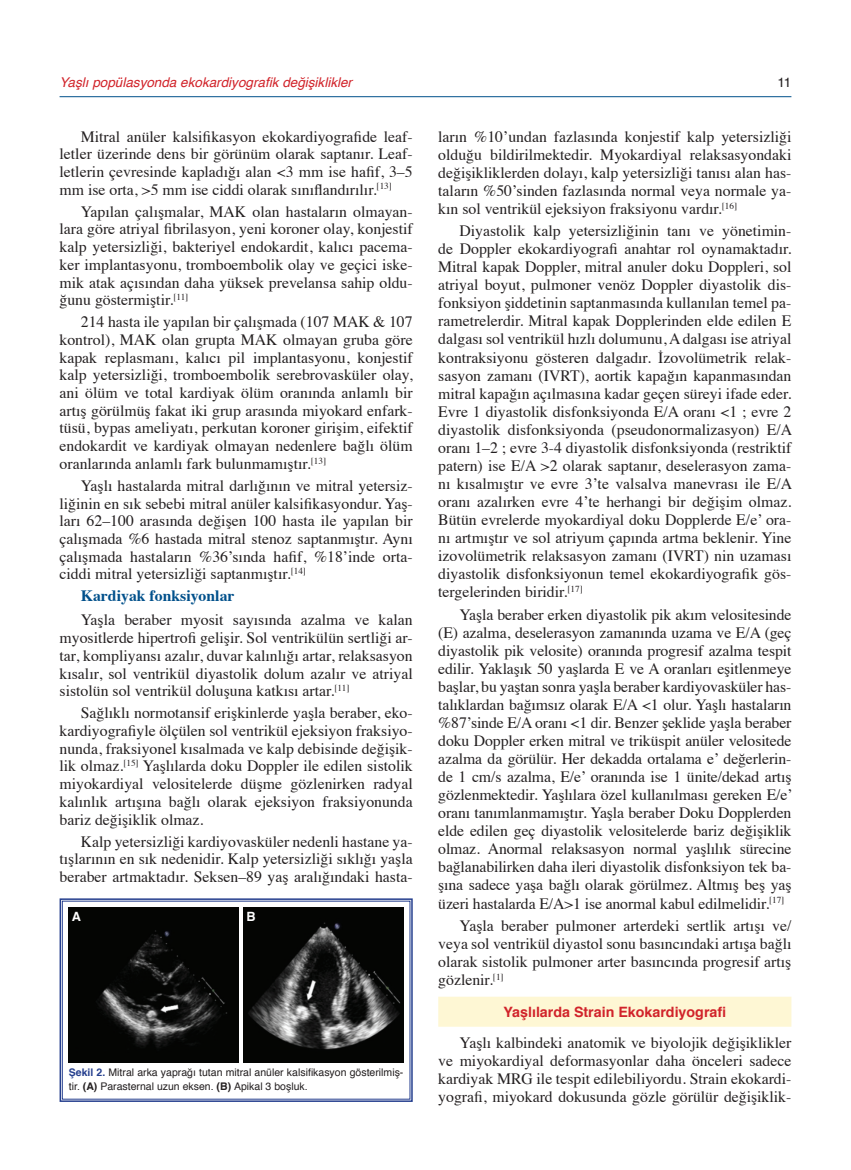
<style>
.page{position:relative;width:851px;height:1170px;background:#fff}
.page>*{position:absolute;margin:0;border:0;box-sizing:border-box;transform-origin:0 0}
.t1{font:15.75px/18px "Times";color:#231f20;text-align:justify}
.t2{font:700 15.75px "Times";color:#01508b}
.t3{font:700 14.25px "Helvetica";color:#d1232a}
.t4{font:italic 13.5px "Helvetica";color:#d1232a}
.t5{font:13.5px "Helvetica";color:#231f20}
.t6{font:700 12.75px "Helvetica";color:#fff}
.t7{font:10.5px/13.5px "Helvetica";color:#231f20}
.s1{font-weight:700;color:#253f8e}
.s2{font-weight:700}
</style>
<div class="page">
<div style="left:438px;top:996px;width:353px;height:30px;background:#fef7d4"></div>
<hr style="left:60px;top:96px;width:731px;height:1px;background:#01508b">
<svg style="left:59px;top:898px;width:354px;height:204px"></svg>
<img style="left:69px;top:907px;width:169px;height:155px">
<img style="left:243px;top:907px;width:160px;height:155px">
<p class="t4" style="left:60px;top:71px;width:294px">Yaşlı popülasyonda ekokardiyografik değişiklikler</p>
<p class="t5" style="left:777px;top:72px;width:16px">11</p>
<p class="t1" style="left:60px;top:126px;width:354px;text-indent:21px">Mitral anüler kalsifikasyon ekokardiyografide leaf&shy;letler üzerinde dens bir görünüm olarak saptanır. Leaf&shy;letlerin çevresinde kapladığı alan &lt;3 mm ise hafif, 3–5 mm ise orta, &gt;5 mm ise ciddi olarak sınıflandırılır.<sup>[13]</sup></p>
<p class="t1" style="left:60px;top:201px;width:354px;text-indent:21px">Yapılan çalışmalar, MAK olan hastaların olmayan&shy;lara göre atriyal fibrilasyon, yeni koroner olay, konjestif kalp yetersizliği, bakteriyel endokardit, kalıcı pacema&shy;ker implantasyonu, tromboembolik olay ve geçici iske&shy;mik atak açısından daha yüksek prevelansa sahip oldu&shy;ğunu göstermiştir.<sup>[11]</sup></p>
<p class="t1" style="left:60px;top:312px;width:354px;text-indent:21px">214 hasta ile yapılan bir çalışmada (107 MAK &amp; 107 kontrol), MAK olan grupta MAK olmayan gruba göre kapak replasmanı, kalıcı pil implantasyonu, konjestif kalp yetersizliği, tromboembolik serebrovasküler olay, ani ölüm ve total kardiyak ölüm oranında anlamlı bir artış görülmüş fakat iki grup arasında miyokard enfark&shy;tüsü, bypas ameliyatı, perkutan koroner girişim, eifektif endokardit ve kardiyak olmayan nedenlere bağlı ölüm oranlarında anlamlı fark bulunmamıştır.<sup>[13]</sup></p>
<p class="t1" style="left:60px;top:475px;width:354px;text-indent:21px">Yaşlı hastalarda mitral darlığının ve mitral yetersiz&shy;liğinin en sık sebebi mitral anüler kalsifikasyondur. Yaş&shy;ları 62–100 arasında değişen 100 hasta ile yapılan bir çalışmada %6 hastada mitral stenoz saptanmıştır. Aynı çalışmada hastaların %36’sında hafif, %18’inde orta&shy;ciddi mitral yetersizliği saptanmıştır.<sup>[14]</sup></p>
<p class="t2" style="left:81px;top:581px;width:155px">Kardiyak fonksiyonlar</p>
<p class="t1" style="left:60px;top:610px;width:354px;text-indent:21px">Yaşla beraber myosit sayısında azalma ve kalan myositlerde hipertrofi gelişir. Sol ventrikülün sertliği ar&shy;tar, kompliyansı azalır, duvar kalınlığı artar, relaksasyon kısalır, sol ventrikül diyastolik dolum azalır ve atriyal sistolün sol ventrikül doluşuna katkısı artar.<sup>[11]</sup></p>
<p class="t1" style="left:60px;top:702px;width:354px;text-indent:21px">Sağlıklı normotansif erişkinlerde yaşla beraber, eko&shy;kardiyografiyle ölçülen sol ventrikül ejeksiyon fraksiyo&shy;nunda, fraksiyonel kısalmada ve kalp debisinde değişik&shy;lik olmaz.<sup>[15]</sup> Yaşlılarda doku Doppler ile edilen sistolik miyokardiyal velositelerde düşme gözlenirken radyal kalınlık artışına bağlı olarak ejeksiyon fraksiyonunda bariz değişiklik olmaz.</p>
<p class="t1" style="left:60px;top:831px;width:354px;text-indent:21px">Kalp yetersizliği kardiyovasküler nedenli hastane ya&shy;tışlarının en sık nedenidir. Kalp yetersizliği sıklığı yaşla beraber artmaktadır. Seksen–89 yaş aralığındaki hasta-</p>
<p class="t6" style="left:72px;top:905px;width:11px">A</p>
<p class="t6" style="left:246px;top:905px;width:11px">B</p>
<p class="t7" style="left:69px;top:1065px;width:336px"><span class="s1">Şekil 2.</span> Mitral arka yaprağı tutan mitral anüler kalsifikasyon gösterilmiş&shy;tir. <span class="s2">(A)</span> Parasternal uzun eksen. <span class="s2">(B)</span> Apikal 3 boşluk.</p>
<p class="t1" style="left:438px;top:126px;width:354px">ların %10’undan fazlasında konjestif kalp yetersizliği olduğu bildirilmektedir. Myokardiyal relaksasyondaki değişikliklerden dolayı, kalp yetersizliği tanısı alan has&shy;taların %50’sinden fazlasında normal veya normale ya&shy;kın sol ventrikül ejeksiyon fraksiyonu vardır.<sup>[16]</sup></p>
<p class="t1" style="left:438px;top:220px;width:355px;text-indent:21px">Diyastolik kalp yetersizliğinin tanı ve yönetimin&shy;de Doppler ekokardiyografi anahtar rol oynamaktadır.<br>Mitral kapak Doppler, mitral anuler doku Doppleri, sol atriyal boyut, pulmoner venöz Doppler diyastolik dis&shy;fonksiyon şiddetinin saptanmasında kullanılan temel pa&shy;rametrelerdir. Mitral kapak Dopplerinden elde edilen E dalgası sol ventrikül hızlı dolumunu, A dalgası ise atriyal kontraksiyonu gösteren dalgadır. İzovolümetrik relak&shy;sasyon zamanı (IVRT), aortik kapağın kapanmasından mitral kapağın açılmasına kadar geçen süreyi ifade eder.<br>Evre 1 diyastolik disfonksiyonda E/A oranı &lt;1 ; evre 2 diyastolik disfonksiyonda (pseudonormalizasyon) E/A oranı 1–2 ; evre 3-4 diyastolik disfonksiyonda (restriktif patern) ise E/A &gt;2 olarak saptanır, deselerasyon zama&shy;nı kısalmıştır ve evre 3’te valsalva manevrası ile E/A oranı azalırken evre 4’te herhangi bir değişim olmaz.<br>Bütün evrelerde myokardiyal doku Dopplerde E/e’ ora&shy;nı artmıştır ve sol atriyum çapında artma beklenir. Yine izovolümetrik relaksasyon zamanı (IVRT) nin uzaması diyastolik disfonksiyonun temel ekokardiyografik gös&shy;tergelerinden biridir.<sup>[17]</sup></p>
<p class="t1" style="left:438px;top:604px;width:356px;text-indent:21px">Yaşla beraber erken diyastolik pik akım velositesinde (E) azalma, deselerasyon zamanında uzama ve E/A (geç diyastolik pik velosite) oranında progresif azalma tespit edilir. Yaklaşık 50 yaşlarda E ve A oranları eşitlenmeye başlar, bu yaştan sonra yaşla beraber kardiyovasküler has&shy;talıklardan bağımsız olarak E/A &lt;1 olur. Yaşlı hastaların %87’sinde E/A oranı &lt;1 dir. Benzer şeklide yaşla beraber doku Doppler erken mitral ve triküspit anüler velositede azalma da görülür. Her dekadda ortalama e’ değerlerin&shy;de 1 cm/s azalma, E/e’ oranında ise 1 ünite/dekad artış gözlenmektedir. Yaşlılara özel kullanılması gereken E/e’ oranı tanımlanmamıştır. Yaşla beraber Doku Dopplerden elde edilen geç diyastolik velositelerde bariz değişiklik olmaz. Anormal relaksasyon normal yaşlılık sürecine bağlanabilirken daha ileri diyastolik disfonksiyon tek ba&shy;şına sadece yaşa bağlı olarak görülmez. Altmış beş yaş üzeri hastalarda E/A&gt;1 ise anormal kabul edilmelidir.<sup>[17]</sup></p>
<p class="t1" style="left:438px;top:915px;width:354px;text-indent:21px">Yaşla beraber pulmoner arterdeki sertlik artışı ve/ veya sol ventrikül diyastol sonu basıncındaki artışa bağlı olarak sistolik pulmoner arter basıncında progresif artış gözlenir.<sup>[1]</sup></p>
<p class="t3" style="left:503px;top:1000px;width:224px">Yaşlılarda Strain Ekokardiyografi</p>
<p class="t1" style="left:438px;top:1031px;width:354px;text-indent:21px">Yaşlı kalbindeki anatomik ve biyolojik değişiklikler ve miyokardiyal deformasyonlar daha önceleri sadece kardiyak MRG ile tespit edilebiliyordu. Strain ekokardi&shy;yografi, miyokard dokusunda gözle görülür değişiklik-</p>
</div>
